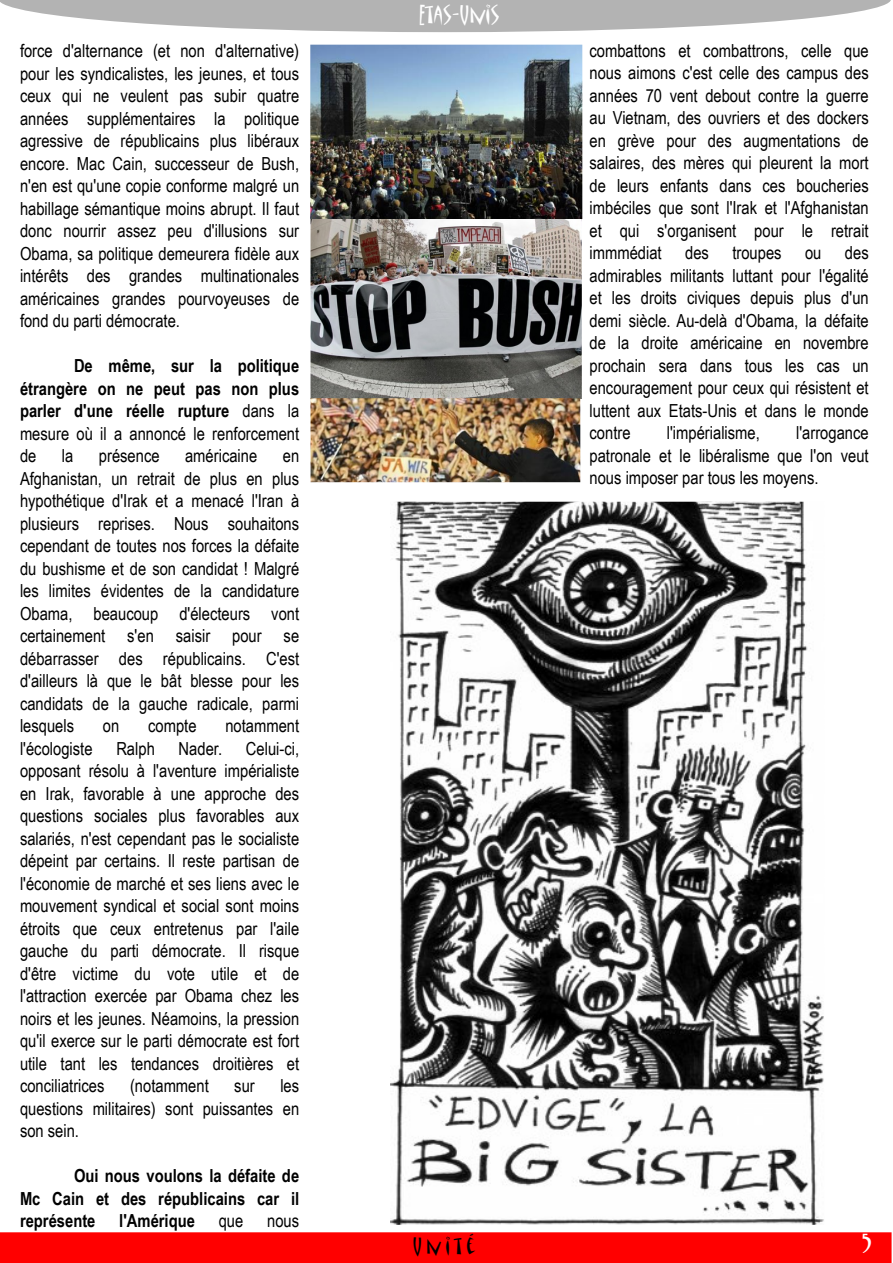
<style>
.page{position:relative;width:893px;height:1263px;background:#fff}
.page>*{position:absolute;margin:0;border:0;box-sizing:border-box;transform-origin:0 0}
.t1{font:22.5px "Matisse ITC";color:#fff}
.t2{font:21px "Matisse ITC";letter-spacing:.2em;color:#000}
.t3{font:18px/22.5px "Arial Narrow";color:#000;text-align:justify}
.t4{font:700 18px/22.5px "Arial Narrow";color:#000;text-align:justify}
.s1{font-weight:400}
</style>
<div class="page">
<img style="left:390px;top:502px;width:434px;height:723px">
<img style="left:310px;top:219px;width:272px;height:180px">
<img style="left:310px;top:45px;width:272px;height:174px">
<img style="left:310px;top:398px;width:270px;height:84px">
<div style="left:0;top:1232px;width:891px;height:31px;background:#f00"></div>
<svg style="left:0;top:0;width:891px;height:32px"></svg>
<p class="t3" style="left:20px;top:40px;width:281px">force d'alternance (et non d'alternative) pour les syndicalistes, les jeunes, et tous ceux qui ne veulent pas subir quatre années supplémentaires la politique agressive de républicains plus libéraux encore. Mac Cain, successeur de Bush, n'en est qu'une copie conforme malgré un habillage sémantique moins abrupt. Il faut donc nourrir assez peu d'illusions sur Obama, sa politique demeurera fidèle aux intérêts des grandes multinationales américaines grandes pourvoyeuses de fond du parti démocrate.</p>
<p class="t4" style="left:20px;top:355px;width:281px;text-indent:54px">De même, sur la politique étrangère on ne peut pas non plus parler d'une réelle rupture <span class="s1">dans la mesure où il a annoncé le renforcement de</span></p>
<p class="t3" style="left:62px;top:445px;width:13px">la</p>
<p class="t3" style="left:99px;top:445px;width:62px">présence</p>
<p class="t3" style="left:185px;top:445px;width:74px">américaine</p>
<p class="t3" style="left:20px;top:445px;width:281px;text-indent:263px">en Afghanistan, un retrait de plus en plus hypothétique d'Irak et a menacé l'Iran à plusieurs reprises. Nous souhaitons cependant de toutes nos forces la défaite du bushisme et de son candidat ! Malgré les limites évidentes de la candidature Obama, beaucoup d'électeurs vont certainement s'en saisir pour se débarrasser des républicains. C'est d'ailleurs là que le bât blesse pour les candidats de la gauche radicale, parmi lesquels</p>
<p class="t3" style="left:103px;top:715px;width:18px">on</p>
<p class="t3" style="left:148px;top:715px;width:50px">compte</p>
<p class="t3" style="left:225px;top:715px;width:75px">notamment</p>
<p class="t3" style="left:20px;top:737px;width:281px;text-indent:226px">Celui-ci, opposant résolu à l'aventure impérialiste en Irak, favorable à une approche des questions sociales plus favorables aux salariés, n'est cependant pas le socialiste dépeint par certains. Il reste partisan de l'économie de marché et ses liens avec le mouvement syndical et social sont moins étroits que ceux entretenus par l'aile gauche du parti démocrate. Il risque d'être victime du vote utile et de l'attraction exercée par Obama chez les noirs et les jeunes. Néamoins, la pression qu'il exerce sur le parti démocrate est fort utile tant les tendances droitières et conciliatrices</p>
<p class="t3" style="left:20px;top:737px;width:74px">l'écologiste</p>
<p class="t3" style="left:116px;top:737px;width:40px">Ralph</p>
<p class="t3" style="left:179px;top:737px;width:45px">Nader.</p>
<p class="t3" style="left:130px;top:1075px;width:80px">(notamment</p>
<p class="t3" style="left:234px;top:1075px;width:22px">sur</p>
<p class="t3" style="left:20px;top:1075px;width:281px;text-indent:260px">les questions militaires) sont puissantes en son sein.</p>
<p class="t4" style="left:20px;top:1165px;width:281px;text-indent:54px">Oui nous voulons la défaite de Mc Cain et des républicains car il représente</p>
<p class="t4" style="left:119px;top:1210px;width:77px">l'Amérique</p>
<p class="t3" style="left:219px;top:1210px;width:26px">que</p>
<p class="t3" style="left:267px;top:1210px;width:34px">nous</p>
<p class="t1" style="left:419px;top:2px;width:83px">ETAS-UNIS</p>
<p class="t3" style="left:590px;top:39px;width:281px">combattons et combattrons, celle que nous aimons c'est celle des campus des années 70 vent debout contre la guerre au Vietnam, des ouvriers et des dockers en grève pour des augmentations de salaires, des mères qui pleurent la mort de leurs enfants dans ces boucheries imbéciles que sont l'Irak et l'Afghanistan et qui s'organisent pour le retrait immmédiat</p>
<p class="t3" style="left:590px;top:242px;width:281px;text-indent:255px">des admirables militants luttant pour l'égalité et les droits civiques depuis plus d'un demi siècle. Au-delà d'Obama, la défaite de la droite américaine en novembre prochain sera dans tous les cas un encouragement pour ceux qui résistent et luttent aux Etats-Unis et dans le monde contre</p>
<p class="t3" style="left:685px;top:242px;width:25px">des</p>
<p class="t3" style="left:732px;top:242px;width:51px">troupes</p>
<p class="t3" style="left:805px;top:242px;width:18px">ou</p>
<p class="t3" style="left:667px;top:422px;width:95px">l'impérialisme,</p>
<p class="t3" style="left:590px;top:422px;width:281px;text-indent:207px">l'arrogance patronale et le libéralisme que l'on veut nous imposer par tous les moyens.</p>
<p class="t2" style="left:413px;top:1234px;width:64px">UNITÉ</p>
<p class="t1" style="left:862px;top:1230px;width:11px">5</p>
</div>
